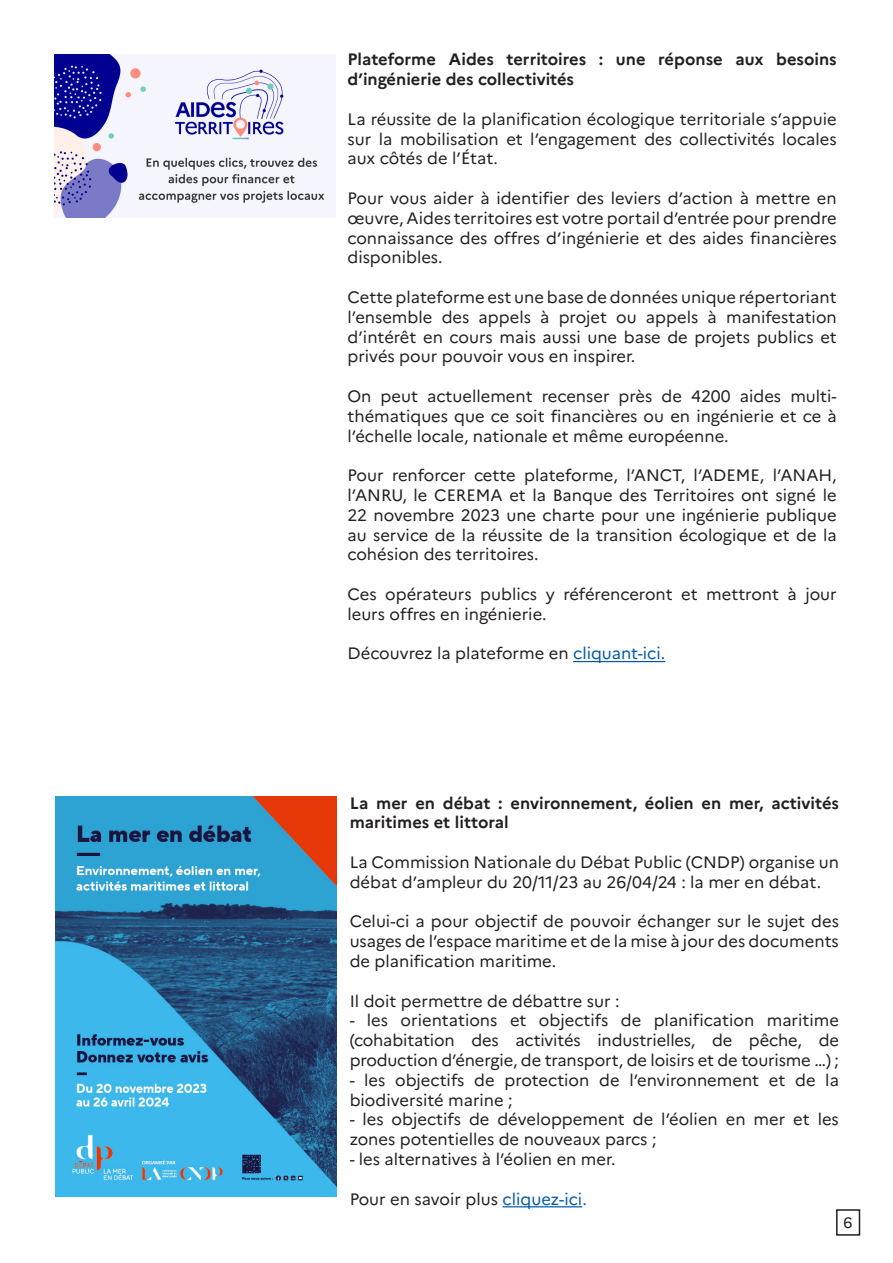
<style>
.page{position:relative;width:893px;height:1263px;background:#fff}
.page>*{position:absolute;margin:0;border:0;box-sizing:border-box;transform-origin:0 0}
.t1{font:16.5px/19.8px "Marianne";color:#231f20;text-align:justify}
.t2{font:700 16.5px/19.8px "Marianne";color:#231f20}
.t3{font:15px "Marianne";color:#231f20}
.s1{color:#0159a9}
</style>
<div class="page">
<div style="left:836px;top:1209px;width:24px;height:27px;border:2px solid #231f20"></div>
<img style="left:54px;top:55px;width:271px;height:163px">
<hr style="left:573px;top:661px;width:92px;height:1px;background:#0159a9">
<img style="left:55px;top:796px;width:281px;height:401px">
<hr style="left:503px;top:1206px;width:79px;height:1px;background:#0159a9">
<p class="t2" style="left:347px;top:48px;width:491px">Plateforme Aides territoires : une réponse aux besoins d’ingénierie des collectivités</p>
<p class="t1" style="left:347px;top:108px;width:491px">La réussite de la planification écologique territoriale s’appuie sur la mobilisation et l’engagement des collectivités locales aux côtés de l’État.</p>
<p class="t1" style="left:347px;top:187px;width:491px">Pour vous aider à identifier des leviers d’action à mettre en œuvre, Aides territoires est votre portail d’entrée pour prendre connaissance des offres d’ingénierie et des aides financières disponibles.</p>
<p class="t1" style="left:347px;top:286px;width:491px">Cette plateforme est une base de données unique répertoriant l’ensemble des appels à projet ou appels à manifestation d’intérêt en cours mais aussi une base de projets publics et privés pour pouvoir vous en inspirer.</p>
<p class="t1" style="left:347px;top:385px;width:491px">On peut actuellement recenser près de 4200 aides multi&shy;thématiques que ce soit financières ou en ingénierie et ce à l’échelle locale, nationale et même européenne.</p>
<p class="t1" style="left:347px;top:464px;width:491px">Pour renforcer cette plateforme, l’ANCT, l’ADEME, l’ANAH, l’ANRU, le CEREMA et la Banque des Territoires ont signé le 22 novembre 2023 une charte pour une ingénierie publique au service de la réussite de la transition écologique et de la cohésion des territoires.</p>
<p class="t1" style="left:347px;top:583px;width:491px">Ces opérateurs publics y référenceront et mettront à jour leurs offres en ingénierie.</p>
<p class="t1" style="left:347px;top:642px;width:319px">Découvrez la plateforme en <span class="s1">cliquant-ici.</span></p>
<p class="t2" style="left:350px;top:791px;width:491px">La mer en débat : environnement, éolien en mer, activités maritimes et littoral</p>
<p class="t1" style="left:350px;top:851px;width:491px">La Commission Nationale du Débat Public (CNDP) organise un débat d’ampleur du 20/11/23 au 26/04/24 : la mer en débat.</p>
<p class="t1" style="left:350px;top:910px;width:491px">Celui-ci a pour objectif de pouvoir échanger sur le sujet des usages de l’espace maritime et de la mise à jour des documents de planification maritime.</p>
<p class="t1" style="left:350px;top:989px;width:271px">Il doit permettre de débattre sur :</p>
<p class="t1" style="left:350px;top:1009px;width:491px">- les orientations et objectifs de planification maritime (cohabitation des activités industrielles, de pêche, de production d’énergie, de transport, de loisirs et de tourisme …) ;</p>
<p class="t1" style="left:350px;top:1069px;width:491px">- les objectifs de protection de l’environnement et de la biodiversité marine ;</p>
<p class="t1" style="left:350px;top:1108px;width:491px">- les objectifs de développement de l’éolien en mer et les zones potentielles de nouveaux parcs ;</p>
<p class="t1" style="left:350px;top:1148px;width:267px">- les alternatives à l’éolien en mer.</p>
<p class="t1" style="left:350px;top:1187px;width:239px">Pour en savoir plus <span class="s1">cliquez-ici.</span></p>
<p class="t3" style="left:844px;top:1211px;width:10px">6</p>
</div>
